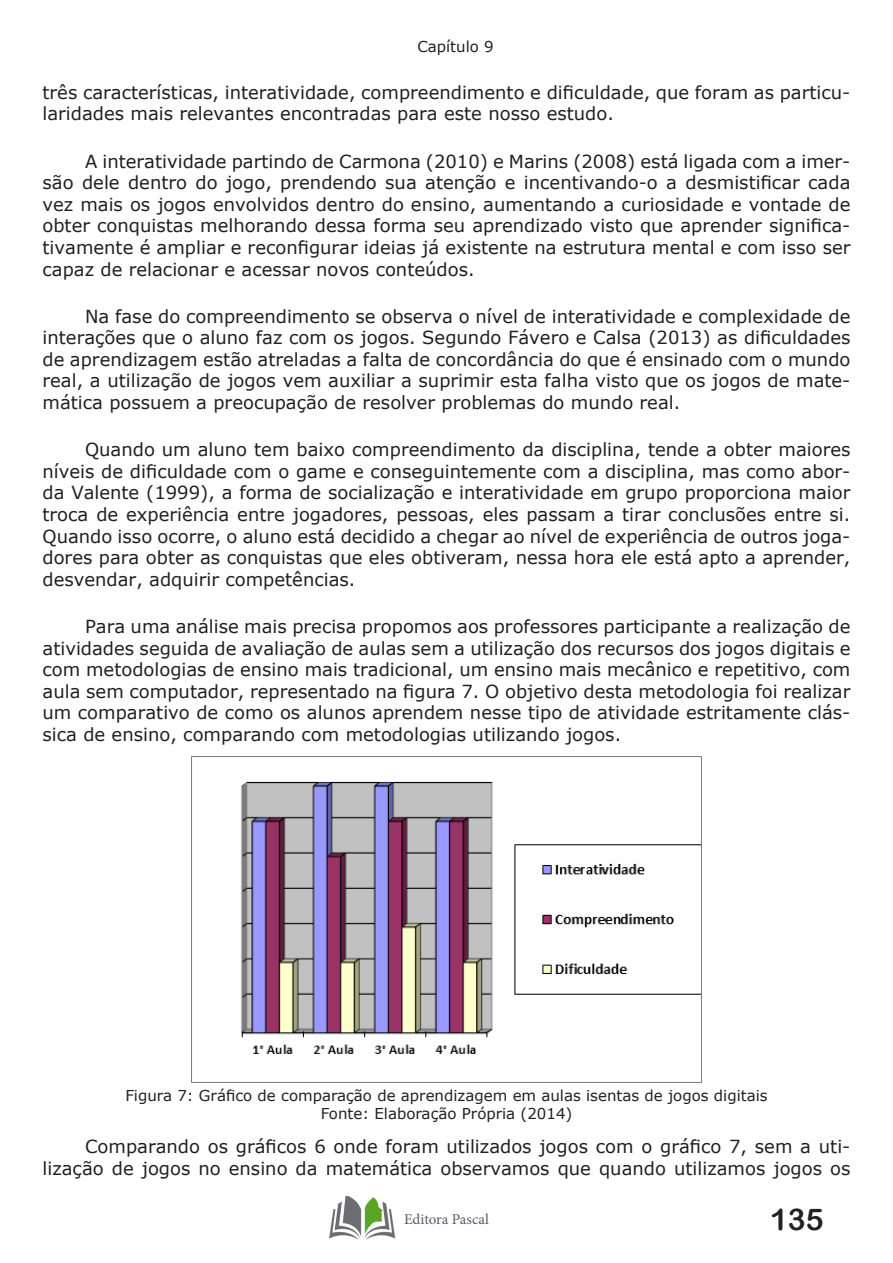
<style>
.page{position:relative;width:893px;height:1263px;background:#fff}
.page>*{position:absolute;margin:0;border:0;box-sizing:border-box;transform-origin:0 0}
.t1{font:30px "Arial Rounded MT Bold";color:#222}
.t2{font:18px/21.6px "Verdana";color:#231f20;text-align:justify}
.t3{font:15px/18px "Verdana";color:#231f20;text-align:center}
.t4{font:15px "Minion Pro";color:#555c69}
</style>
<div class="page">
<img style="left:329px;top:1196px;width:67px;height:43px">
<img style="left:191px;top:757px;width:511px;height:326px">
<p class="t3" style="left:417px;top:37px;width:78px">Capítulo 9</p>
<p class="t2" style="left:43px;top:81px;width:809px">três características, interatividade, compreendimento e dificuldade, que foram as particu&shy;laridades mais relevantes encontradas para este nosso estudo.</p>
<p class="t2" style="left:43px;top:150px;width:809px;text-indent:43px">A interatividade partindo de Carmona (2010) e Marins (2008) está ligada com a imer&shy;são dele dentro do jogo, prendendo sua atenção e incentivando-o a desmistificar cada vez mais os jogos envolvidos dentro do ensino, aumentando a curiosidade e vontade de obter conquistas melhorando dessa forma seu aprendizado visto que aprender significa&shy;tivamente é ampliar e reconfigurar ideias já existente na estrutura mental e com isso ser capaz de relacionar e acessar novos conteúdos.</p>
<p class="t2" style="left:43px;top:305px;width:809px;text-indent:43px">Na fase do compreendimento se observa o nível de interatividade e complexidade de interações que o aluno faz com os jogos. Segundo Fávero e Calsa (2013) as dificuldades de aprendizagem estão atreladas a falta de concordância do que é ensinado com o mundo real, a utilização de jogos vem auxiliar a suprimir esta falha visto que os jogos de mate&shy;mática possuem a preocupação de resolver problemas do mundo real.</p>
<p class="t2" style="left:43px;top:439px;width:809px;text-indent:43px">Quando um aluno tem baixo compreendimento da disciplina, tende a obter maiores níveis de dificuldade com o game e conseguintemente com a disciplina, mas como abor&shy;da Valente (1999), a forma de socialização e interatividade em grupo proporciona maior troca de experiência entre jogadores, pessoas, eles passam a tirar conclusões entre si.<br>Quando isso ocorre, o aluno está decidido a chegar ao nível de experiência de outros joga&shy;dores para obter as conquistas que eles obtiveram, nessa hora ele está apto a aprender, desvendar, adquirir competências.</p>
<p class="t2" style="left:43px;top:615px;width:809px;text-indent:43px">Para uma análise mais precisa propomos aos professores participante a realização de atividades seguida de avaliação de aulas sem a utilização dos recursos dos jogos digitais e com metodologias de ensino mais tradicional, um ensino mais mecânico e repetitivo, com aula sem computador, representado na figura 7. O objetivo desta metodologia foi realizar um comparativo de como os alunos aprendem nesse tipo de atividade estritamente clás&shy;sica de ensino, comparando com metodologias utilizando jogos.</p>
<p class="t3" style="left:125px;top:1086px;width:644px">Figura 7: Gráfico de comparação de aprendizagem em aulas isentas de jogos digitais<br>Fonte: Elaboração Própria (2014)</p>
<p class="t2" style="left:43px;top:1135px;width:809px;text-align:right">Comparando os gráficos 6 onde foram utilizados jogos com o gráfico 7, sem a uti&shy;lização de jogos no ensino da matemática observamos que quando utilizamos jogos os</p>
<p class="t4" style="left:404px;top:1209px;width:86px">Editora Pascal</p>
<h1 class="t1" style="left:770px;top:1202px;width:55px">135</h1>
</div>
